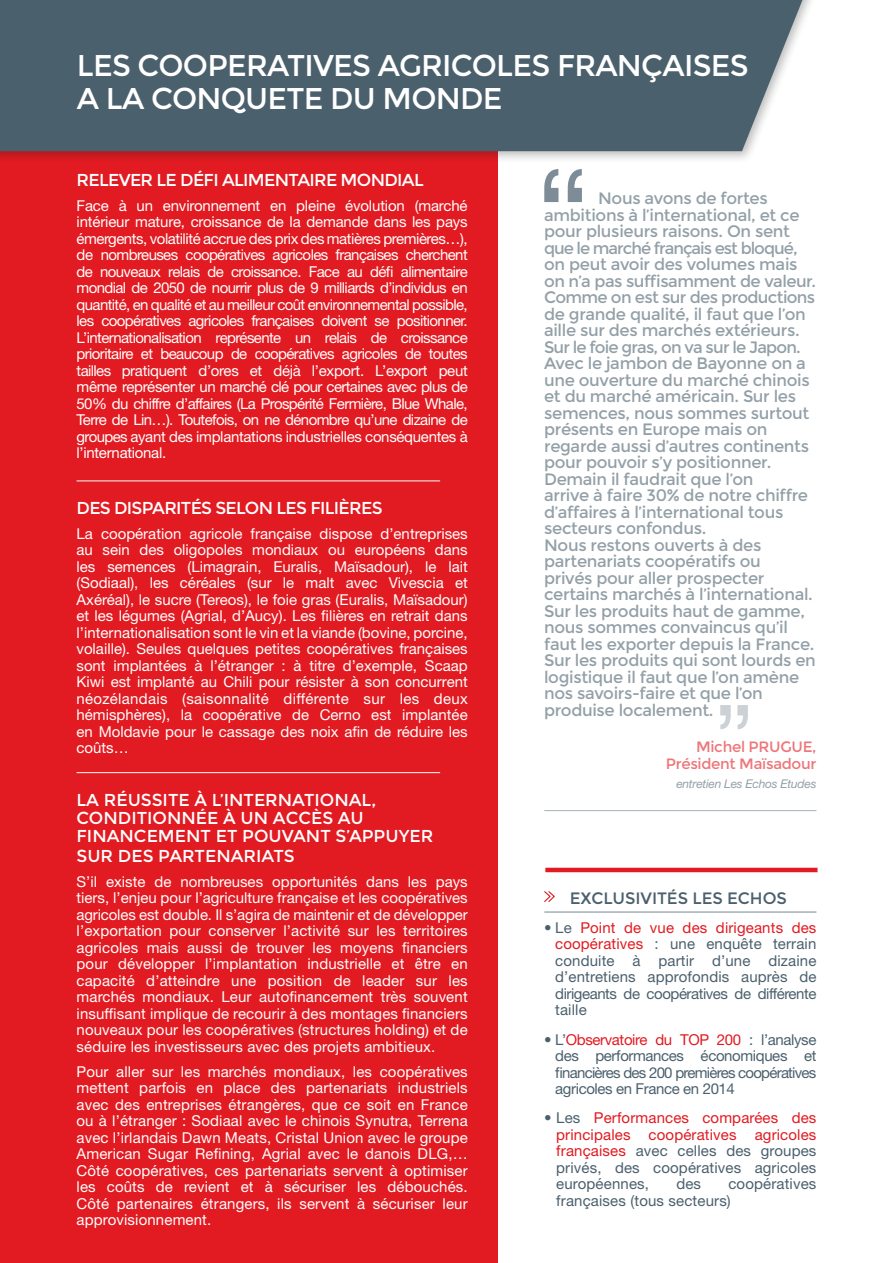
<style>
.page{position:relative;width:893px;height:1263px;background:#fff}
.page>*{position:absolute;margin:0;border:0;box-sizing:border-box;transform-origin:0 0}
.t1{font:30px/33px "Montserrat";letter-spacing:-.025em;color:#fff}
.t2{font:17.25px/18.5px "Montserrat";color:#fff}
.t3{font:17.25px "Montserrat";letter-spacing:-.04em;color:#fff}
.t4{font:16.5px/16.5px "Montserrat";letter-spacing:-.02em;color:#4b606d}
.t5{font:15px/16.5px "Helvetica Neue LT Std";color:#fff;text-align:justify}
.t6{font:15px/16.5px "Helvetica Neue LT Std";letter-spacing:.01em;color:#4b606d;text-align:justify}
.t7{font:15px/16.5px "Montserrat";letter-spacing:-.02em;color:#e21a21;text-align:right}
.t8{font:italic 12px "Helvetica Neue LT Std";letter-spacing:-.02em;color:#4b606d}
.s1{color:#e21a21}
</style>
<div class="page">
<div style="left:0;top:0;width:497px;height:1263px;background:#e21a21"></div>
<div style="left:0;top:0;width:822px;height:163px;background:#231f20;opacity:.3"></div>
<div style="left:0;top:0;width:802px;height:151px;background:#4b606d"></div>
<hr style="left:77px;top:480px;width:363px;height:1px;background:#fff">
<hr style="left:77px;top:772px;width:363px;height:1px;background:#fff">
<hr style="left:545px;top:868px;width:272px;height:4px;background:#e21a21">
<hr style="left:544px;top:911px;width:272px;height:2px;background:#4b606d">
<svg style="left:544px;top:891px;width:11px;height:11px"></svg>
<hr style="left:544px;top:810px;width:272px;height:1px;background:#4b606d">
<svg style="left:544px;top:169px;width:38px;height:33px"></svg>
<svg style="left:720px;top:705px;width:28px;height:24px"></svg>
<h1 class="t1" style="left:77px;top:49px;width:673px">LES COOPERATIVES AGRICOLES FRANÇAISES<br>A LA CONQUETE DU MONDE</h1>
<p class="t3" style="left:77px;top:170px;width:349px">RELEVER LE DÉFI ALIMENTAIRE MONDIAL</p>
<p class="t5" style="left:77px;top:197px;width:393px">Face à un environnement en pleine évolution (marché intérieur mature, croissance de la demande dans les pays émergents, volatilité accrue des prix des matières premières…), de nombreuses coopératives agricoles françaises cherchent de nouveaux relais de croissance. Face au défi alimentaire mondial de 2050 de nourrir plus de 9 milliards d’individus en quantité, en qualité et au meilleur coût environnemental possible, les coopératives agricoles françaises doivent se positionner.<br>L’internationalisation représente un relais de croissance prioritaire et beaucoup de coopératives agricoles de toutes tailles pratiquent d’ores et déjà l’export. L’export peut même représenter un marché clé pour certaines avec plus de 50% du chiffre d’affaires (La Prospérité Fermière, Blue Whale, Terre de Lin…). Toutefois, on ne dénombre qu’une dizaine de groupes ayant des implantations industrielles conséquentes à l’international.</p>
<p class="t3" style="left:77px;top:498px;width:307px">DES DISPARITÉS SELON LES FILIÈRES</p>
<p class="t5" style="left:77px;top:525px;width:393px">La coopération agricole française dispose d’entreprises au sein des oligopoles mondiaux ou européens dans les semences (Limagrain, Euralis, Maïsadour), le lait (Sodiaal), les céréales (sur le malt avec Vivescia et Axéréal), le sucre (Tereos), le foie gras (Euralis, Maïsadour) et les légumes (Agrial, d’Aucy). Les filières en retrait dans l’internationalisation sont le vin et la viande (bovine, porcine, volaille). Seules quelques petites coopératives françaises sont implantées à l’étranger : à titre d’exemple, Scaap Kiwi est implanté au Chili pour résister à son concurrent néozélandais (saisonnalité différente sur les deux hémisphères), la coopérative de Cerno est implantée en Moldavie pour le cassage des noix afin de réduire les coûts…</p>
<p class="t2" style="left:77px;top:791px;width:358px">LA RÉUSSITE À L’INTERNATIONAL,<br>CONDITIONNÉE À UN ACCÈS AU<br>FINANCEMENT ET POUVANT S’APPUYER<br>SUR DES PARTENARIATS</p>
<p class="t5" style="left:77px;top:873px;width:393px">S’il existe de nombreuses opportunités dans les pays tiers, l’enjeu pour l’agriculture française et les coopératives agricoles est double. Il s’agira de maintenir et de développer l’exportation pour conserver l’activité sur les territoires agricoles mais aussi de trouver les moyens financiers pour développer l’implantation industrielle et être en capacité d’atteindre une position de leader sur les marchés mondiaux. Leur autofinancement très souvent insuffisant implique de recourir à des montages financiers nouveaux pour les coopératives (structures holding) et de séduire les investisseurs avec des projets ambitieux.</p>
<p class="t5" style="left:77px;top:1063px;width:393px">Pour aller sur les marchés mondiaux, les coopératives mettent parfois en place des partenariats industriels avec des entreprises étrangères, que ce soit en France ou à l’étranger : Sodiaal avec le chinois Synutra, Terrena avec l’irlandais Dawn Meats, Cristal Union avec le groupe American Sugar Refining, Agrial avec le danois DLG,… Côté coopératives, ces partenariats servent à optimiser les coûts de revient et à sécuriser les débouchés.<br>Côté partenaires étrangers, ils servent à sécuriser leur approvisionnement.</p>
<p class="t4" style="left:544px;top:191px;width:274px;text-indent:54px">Nous avons de fortes ambitions à l’international, et ce pour plusieurs raisons. On sent que le marché français est bloqué, on peut avoir des volumes mais on n’a pas suffisamment de valeur.<br>Comme on est sur des productions de grande qualité, il faut que l’on aille sur des marchés extérieurs.<br>Sur le foie gras, on va sur le Japon.<br>Avec le jambon de Bayonne on a une ouverture du marché chinois et du marché américain. Sur les semences, nous sommes surtout présents en Europe mais on regarde aussi d’autres continents pour pouvoir s’y positionner.<br>Demain il faudrait que l’on<br>arrive à faire 30% de notre chiffre d’affaires à l’international tous secteurs confondus.<br>Nous restons ouverts à des partenariats coopératifs ou<br>privés pour aller prospecter certains marchés à l’international.<br>Sur les produits haut de gamme, nous sommes convaincus qu’il faut les exporter depuis la France.<br>Sur les produits qui sont lourds en logistique il faut que l’on amène nos savoirs-faire et que l’on produise localement.</p>
<p class="t7" style="left:666px;top:739px;width:152px">Michel PRUGUE,<br>Président Maïsadour</p>
<p class="t8" style="left:676px;top:776px;width:142px">entretien Les Echos Etudes</p>
<p class="t4" style="left:570px;top:890px;width:219px">EXCLUSIVITÉS LES ECHOS</p>
<p class="t6" style="left:555px;top:919px;width:263px;text-indent:-11px">• Le <span class="s1">Point de vue des dirigeants des coopératives</span> : une enquête terrain conduite à partir d’une dizaine d’entretiens approfondis auprès de dirigeants de coopératives de différente taille</p>
<p class="t6" style="left:555px;top:1031px;width:263px;text-indent:-11px">• L’<span class="s1">Observatoire du TOP 200</span> : l’analyse des performances économiques et financières des 200 premières coopératives agricoles en France en 2014</p>
<p class="t6" style="left:556px;top:1110px;width:262px;text-indent:-12px">• Les <span class="s1">Performances comparées des principales coopératives agricoles françaises</span> avec celles des groupes privés, des coopératives agricoles européennes,</p>
<p class="t6" style="left:556px;top:1176px;width:262px;text-indent:172px">coopératives françaises (tous secteurs)</p>
<p class="t6" style="left:676px;top:1176px;width:26px">des</p>
</div>
